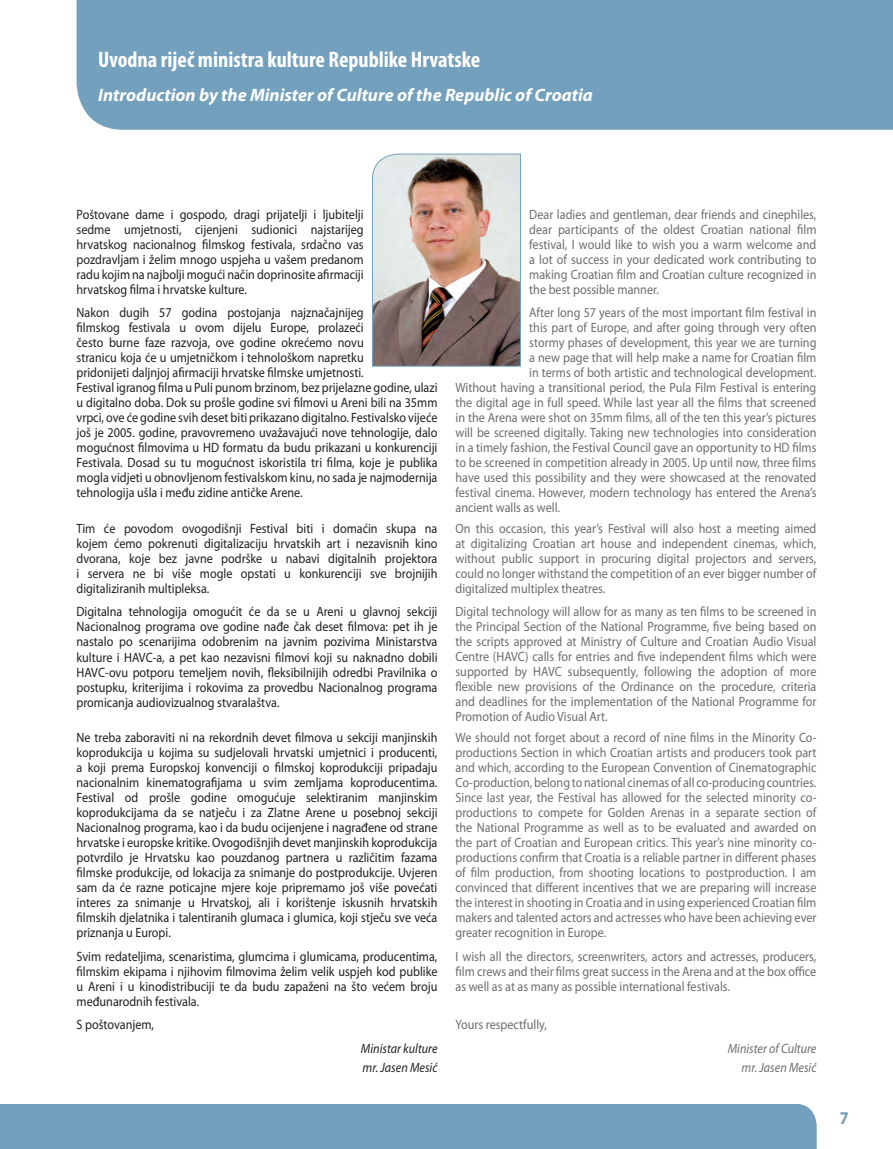
<style>
.page{position:relative;width:893px;height:1149px;background:#fff}
.page>*{position:absolute;margin:0;border:0;box-sizing:border-box;transform-origin:0 0}
.t1{font:700 condensed 22.5px "Myriad Pro";color:#fff}
.t2{font:italic 700 18px "Myriad Pro";color:#fff}
.t3{font:700 18px "Myriad Pro";color:#73a0bd;scale:.9 1}
.t4{font:13.5px/15px "Myriad Pro";color:#6c6d70;text-align:justify;scale:.9 1}
.t5{font:13.5px/15px "Myriad Pro";color:#231f20;text-align:justify;scale:.9 1}
.t6{font:italic 13.5px/19.2px "Myriad Pro";color:#6c6d70;text-align:right;scale:.9 1}
.t7{font:italic 13.5px/19.2px "Myriad Pro";color:#231f20;scale:.9 1}
</style>
<div class="page">
<img style="left:372px;top:154px;width:149px;height:212px">
<div style="left:77px;top:0;width:816px;height:130px;background:#73a0bd"></div>
<div style="left:0;top:1104px;width:816px;height:44px;background:#73a0bd"></div>
<h1 class="t1" style="left:98px;top:45px;width:384px">Uvodna riječ ministra kulture Republike Hrvatske</h1>
<h2 class="t2" style="left:98px;top:83px;width:496px">Introduction by the Minister of Culture of the Republic of Croatia</h2>
<p class="t5" style="left:77px;top:206px;width:321px">Poštovane dame i gospodo, dragi prijatelji i ljubitelji sedme umjetnosti, cijenjeni sudionici najstarijeg hrvatskog nacionalnog filmskog festivala, srdačno vas pozdravljam i želim mnogo uspjeha u vašem predanom radu kojim na najbolji mogući način doprinosite afirmaciji hrvatskog filma i hrvatske kulture.</p>
<p class="t5" style="left:77px;top:305px;width:403px;text-align:left">Nakon dugih 57 godina postojanja najznačajnijeg<br>filmskog festivala u ovom dijelu Europe, prolazeći<br>često burne faze razvoja, ove godine okrećemo novu<br>stranicu koja će u umjetničkom i tehnološkom napretku<br>pridonijeti daljnjoj afirmaciji hrvatske filmske umjetnosti.<br>Festival igranog filma u Puli punom brzinom, bez prijelazne godine, ulazi u digitalno doba. Dok su prošle godine svi filmovi u Areni bili na 35mm vrpci, ove će godine svih deset biti prikazano digitalno. Festivalsko vijeće još je 2005. godine, pravovremeno uvažavajući nove tehnologije, dalo mogućnost filmovima u HD formatu da budu prikazani u konkurenciji Festivala. Dosad su tu mogućnost iskoristila tri filma, koje je publika mogla vidjeti u obnovljenom festivalskom kinu, no sada je najmodernija tehnologija ušla i među zidine antičke Arene.</p>
<p class="t5" style="left:77px;top:520px;width:403px">Tim će povodom ovogodišnji Festival biti i domaćin skupa na kojem ćemo pokrenuti digitalizaciju hrvatskih art i nezavisnih kino dvorana, koje bez javne podrške u nabavi digitalnih projektora i servera ne bi više mogle opstati u konkurenciji sve brojnijih digitaliziranih multipleksa.</p>
<p class="t5" style="left:77px;top:604px;width:403px">Digitalna tehnologija omogućit će da se u Areni u glavnoj sekciji Nacionalnog programa ove godine nađe čak deset filmova: pet ih je nastalo po scenarijima odobrenim na javnim pozivima Ministarstva kulture i HAVC-a, a pet kao nezavisni filmovi koji su naknadno dobili HAVC-ovu potporu temeljem novih, fleksibilnijih odredbi Pravilnika o postupku, kriterijima i rokovima za provedbu Nacionalnog programa promicanja audiovizualnog stvaralaštva.</p>
<p class="t5" style="left:77px;top:729px;width:403px">Ne treba zaboraviti ni na rekordnih devet filmova u sekciji manjinskih koprodukcija u kojima su sudjelovali hrvatski umjetnici i producenti, a koji prema Europskoj konvenciji o filmskoj koprodukciji pripadaju nacionalnim kinematografijama u svim zemljama koproducentima.<br>Festival od prošle godine omogućuje selektiranim manjinskim koprodukcijama da se natječu i za Zlatne Arene u posebnoj sekciji Nacionalnog programa, kao i da budu ocijenjene i nagrađene od strane hrvatske i europske kritike. Ovogodišnjih devet manjinskih koprodukcija potvrdilo je Hrvatsku kao pouzdanog partnera u različitim fazama filmske produkcije, od lokacija za snimanje do postprodukcije. Uvjeren sam da će razne poticajne mjere koje pripremamo još više povećati interes za snimanje u Hrvatskoj, ali i korištenje iskusnih hrvatskih filmskih djelatnika i talentiranih glumaca i glumica, koji stječu sve veća priznanja u Europi.</p>
<p class="t5" style="left:77px;top:948px;width:403px">Svim redateljima, scenaristima, glumcima i glumicama, producentima, filmskim ekipama i njihovim filmovima želim velik uspjeh kod publike u Areni i u kinodistribuciji te da budu zapaženi na što većem broju međunarodnih festivala.</p>
<p class="t5" style="left:77px;top:1016px;width:88px">S poštovanjem,</p>
<p class="t7" style="left:361px;top:1038px;width:87px">Ministar kulture mr. Jasen Mesić</p>
<p class="t4" style="left:529px;top:206px;width:321px">Dear ladies and gentleman, dear friends and cinephiles, dear participants of the oldest Croatian national film festival, I would like to wish you a warm welcome and a lot of success in your dedicated work contributing to making Croatian film and Croatian culture recognized in the best possible manner.</p>
<p class="t4" style="left:529px;top:305px;width:321px">After long 57 years of the most important film festival in</p>
<p class="t4" style="left:529px;top:320px;width:321px">this part of Europe, and after going through very often</p>
<p class="t4" style="left:529px;top:335px;width:321px">stormy phases of development, this year we are turning</p>
<p class="t4" style="left:529px;top:350px;width:321px">a new page that will help make a name for Croatian film</p>
<p class="t4" style="left:529px;top:365px;width:321px">in terms of both artistic and technological development.</p>
<p class="t4" style="left:455px;top:380px;width:402px">Without having a transitional period, the Pula Film Festival is entering</p>
<p class="t4" style="left:455px;top:395px;width:402px">the digital age in full speed. While last year all the films that screened</p>
<p class="t4" style="left:455px;top:410px;width:402px">in the Arena were shot on 35mm films, all of the ten this year’s pictures</p>
<p class="t4" style="left:455px;top:425px;width:403px">will be screened digitally. Taking new technologies into consideration</p>
<p class="t4" style="left:455px;top:440px;width:403px">in a timely fashion, the Festival Council gave an opportunity to HD films</p>
<p class="t4" style="left:455px;top:455px;width:402px">to be screened in competition already in 2005. Up until now, three films</p>
<p class="t4" style="left:455px;top:470px;width:403px">have used this possibility and they were showcased at the renovated</p>
<p class="t4" style="left:455px;top:485px;width:403px">festival cinema. However, modern technology has entered the Arena’s</p>
<p class="t4" style="left:455px;top:500px;width:118px">ancient walls as well.</p>
<p class="t4" style="left:455px;top:520px;width:403px">On this occasion, this year’s Festival will also host a meeting aimed at digitalizing Croatian art house and independent cinemas, which, without public support in procuring digital projectors and servers, could no longer withstand the competition of an ever bigger number of digitalized multiplex theatres.</p>
<p class="t4" style="left:455px;top:604px;width:403px">Digital technology will allow for as many as ten films to be screened in the Principal Section of the National Programme, five being based on the scripts approved at Ministry of Culture and Croatian Audio Visual Centre (HAVC) calls for entries and five independent films which were supported by HAVC subsequently, following the adoption of more flexible new provisions of the Ordinance on the procedure, criteria and deadlines for the implementation of the National Programme for Promotion of Audio Visual Art.</p>
<p class="t4" style="left:455px;top:729px;width:403px">We should not forget about a record of nine films in the Minority Co&shy;productions Section in which Croatian artists and producers took part and which, according to the European Convention of Cinematographic Co-production, belong to national cinemas of all co-producing countries.<br>Since last year, the Festival has allowed for the selected minority co&shy;productions to compete for Golden Arenas in a separate section of the National Programme as well as to be evaluated and awarded on the part of Croatian and European critics. This year’s nine minority co&shy;productions confirm that Croatia is a reliable partner in different phases of film production, from shooting locations to postproduction. I am convinced that different incentives that we are preparing will increase the interest in shooting in Croatia and in using experienced Croatian film makers and talented actors and actresses who have been achieving ever greater recognition in Europe.</p>
<p class="t4" style="left:455px;top:948px;width:402px">I wish all the directors, screenwriters, actors and actresses, producers, film crews and their films great success in the Arena and at the box office as well as at as many as possible international festivals.</p>
<p class="t4" style="left:455px;top:1016px;width:103px">Yours respectfully,</p>
<p class="t6" style="left:728px;top:1038px;width:100px">Minister of Culture mr. Jasen Mesić</p>
<h2 class="t3" style="left:840px;top:1105px;width:11px">7</h2>
</div>
